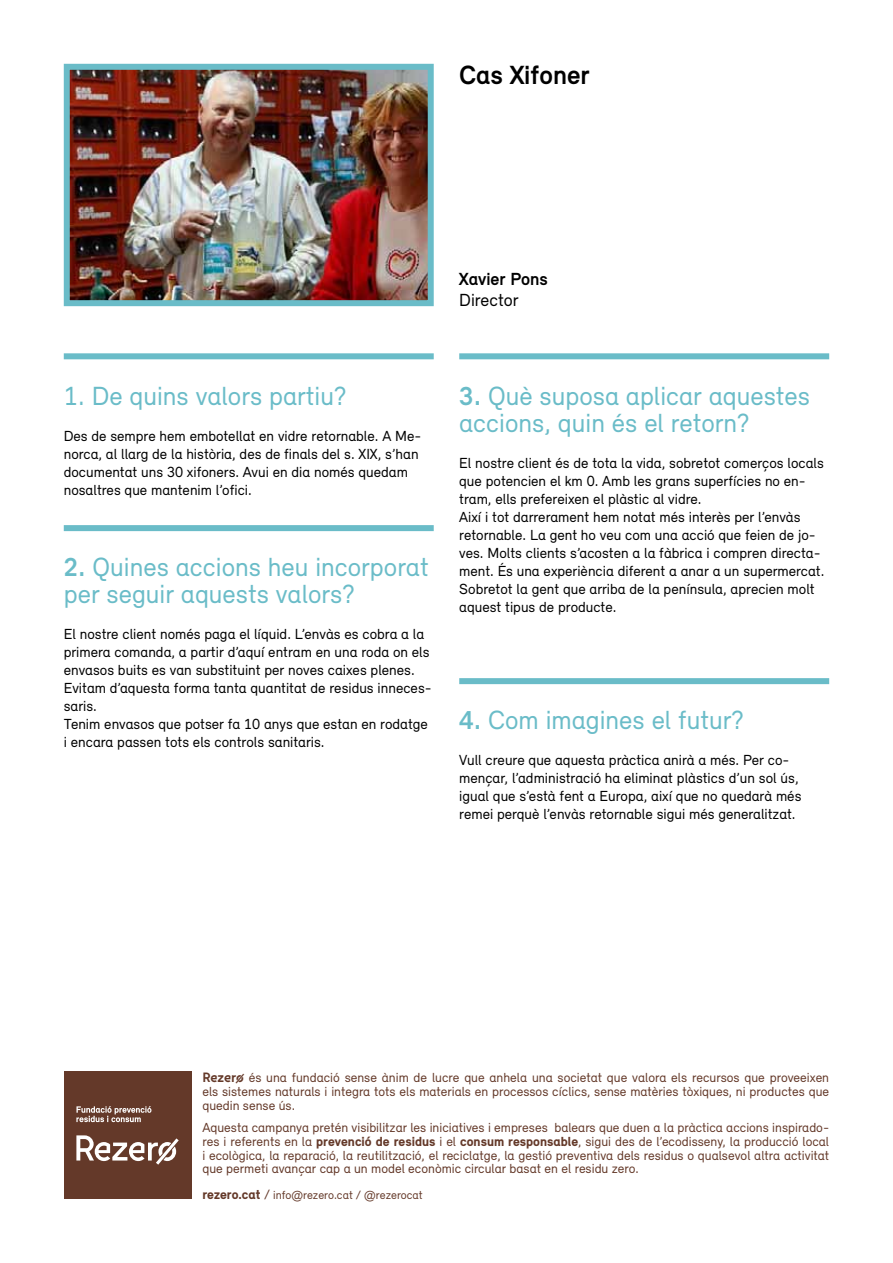
<style>
.page{position:relative;width:893px;height:1263px;background:#fff}
.page>*{position:absolute;margin:0;border:0;box-sizing:border-box;transform-origin:0 0}
.t1{font:27px/27px "Relevant";color:#6abcc8}
.t2{font:700 27px "Relevant";color:#000}
.t3{font:700 18px "Relevant";color:#000}
.t4{font:18px "Relevant";color:#000}
.t5{font:15px/18px "Relevant";color:#000}
.t6{font:13.5px/13.6px "Relevant";color:#643929;text-align:justify}
.t7{font:12px "Relevant";color:#643929}
.s1{font-weight:700}
.s2{font-family:"Rezero";font-weight:700}
.s3{font-weight:900}
.s4{font-weight:900;font-size:13.5px}
.s5{font-size:13.5px}
</style>
<div class="page">
<img style="left:71px;top:71px;width:356px;height:228px">
<div style="left:64px;top:64px;width:370px;height:242px;border:6px solid #6abcc8"></div>
<div style="left:64px;top:525px;width:370px;height:6px;background:#6abcc8"></div>
<div style="left:459px;top:678px;width:370px;height:6px;background:#6abcc8"></div>
<div style="left:64px;top:353px;width:370px;height:6px;background:#6abcc8"></div>
<div style="left:459px;top:353px;width:370px;height:6px;background:#6abcc8"></div>
<div style="left:64px;top:1071px;width:127px;height:128px;background:#643929"></div>
<svg style="left:76px;top:1135px;width:103px;height:30px"></svg>
<svg style="left:76px;top:1106px;width:75px;height:16px"></svg>
<h1 class="t2" style="left:459px;top:58px;width:132px">Cas Xifoner</h1>
<p class="t3" style="left:459px;top:267px;width:90px">Xavier Pons</p>
<p class="t4" style="left:459px;top:289px;width:61px">Director</p>
<h1 class="t1" style="left:64px;top:383px;width:284px">1. De quins valors partiu?</h1>
<p class="t5" style="left:64px;top:427px;width:359px">Des de sempre hem embotellat en vidre retornable. A Me&shy;norca, al llarg de la història, des de finals del s. XIX, s’han documentat uns 30 xifoners. Avui en dia només quedam nosaltres que mantenim l’ofici.</p>
<h1 class="t1" style="left:64px;top:554px;width:366px"><span class="s1">2.</span> Quines accions heu incorporat per seguir aquests valors?</h1>
<p class="t5" style="left:64px;top:625px;width:369px">El nostre client només paga el líquid. L’envàs es cobra a la primera comanda, a partir d’aquí entram en una roda on els envasos buits es van substituint per noves caixes plenes.<br>Evitam d’aquesta forma tanta quantitat de residus inneces&shy;saris.<br>Tenim envasos que potser fa 10 anys que estan en rodatge i encara passen tots els controls sanitaris.</p>
<h1 class="t1" style="left:459px;top:383px;width:352px"><span class="s1">3.</span> Què suposa aplicar aquestes accions, quin és el retorn?</h1>
<p class="t5" style="left:459px;top:454px;width:367px">El nostre client és de tota la vida, sobretot comerços locals que potencien el km 0. Amb les grans superfícies no en&shy;tram, ells prefereixen el plàstic al vidre.<br>Així i tot darrerament hem notat més interès per l’envàs retornable. La gent ho veu com una acció que feien de jo&shy;ves. Molts clients s’acosten a la fàbrica i compren directa&shy;ment. És una experiència diferent a anar a un supermercat.<br>Sobretot la gent que arriba de la península, aprecien molt aquest tipus de producte.</p>
<h1 class="t1" style="left:459px;top:707px;width:286px"><span class="s1">4.</span> Com imagines el futur?</h1>
<p class="t5" style="left:459px;top:751px;width:344px">Vull creure que aquesta pràctica anirà a més. Per co&shy;mençar, l’administració ha eliminat plàstics d’un sol ús, igual que s’està fent a Europa, així que no quedarà més remei perquè l’envàs retornable sigui més generalitzat.</p>
<p class="t6" style="left:202px;top:1071px;width:628px"><span class="s2">Rezero</span> és una fundació sense ànim de lucre que anhela una societat que valora els recursos que proveeixen els sistemes naturals i integra tots els materials en processos cíclics, sense matèries tòxiques, ni productes que quedin sense ús.</p>
<p class="t6" style="left:202px;top:1121px;width:628px">Aquesta campanya pretén visibilitzar les iniciatives i empreses balears que duen a la pràctica accions inspirado&shy;res i referents en la <span class="s3">prevenció de residus</span> i el <span class="s3">consum responsable</span>, sigui des de l’ecodisseny, la producció local i ecològica, la reparació, la reutilització, el reciclatge, la gestió preventiva dels residus o qualsevol altra activitat que permeti avançar cap a un model econòmic circular basat en el residu zero.</p>
<p class="t7" style="left:202px;top:1188px;width:222px"><span class="s4">rezero.cat</span> <span class="s5">/</span> info@rezero.cat / @rezerocat</p>
</div>
